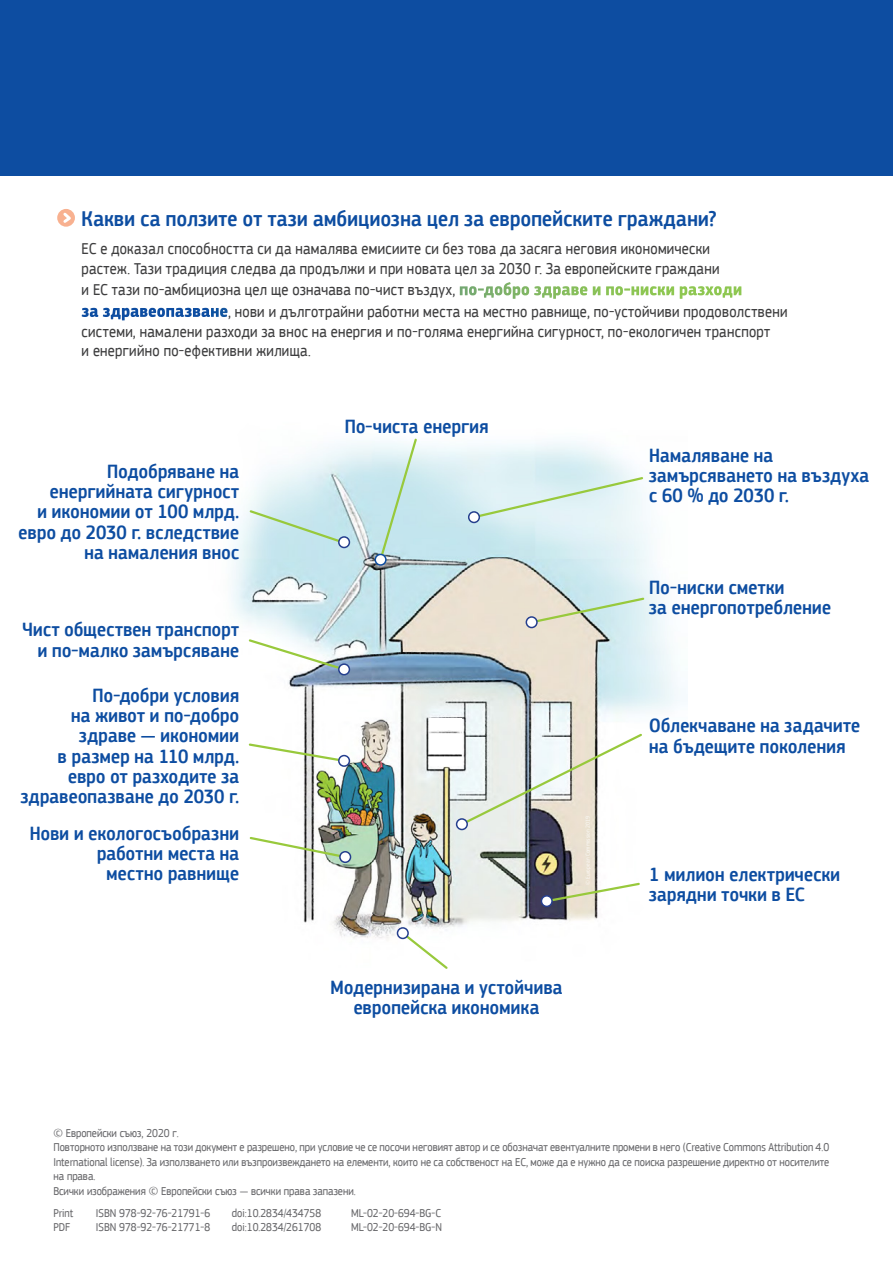
<style>
.page{position:relative;width:893px;height:1263px;background:#fff}
.page>*{position:absolute;margin:0;border:0;box-sizing:border-box;transform-origin:0 0}
.title_1{font:500 22.5px "EC Square Sans Cond Pro";letter-spacing:.015em;color:#0d4da1}
.fig1_3{font:500 20.25px/20.2px "EC Square Sans Cond Pro";letter-spacing:.015em;color:#0d4da1;text-align:right}
.fig1_2{font:500 20.25px/20.2px "EC Square Sans Cond Pro";letter-spacing:.02em;color:#0d4da1}
.fig1_1{font:500 20.25px/20.2px "EC Square Sans Cond Pro";letter-spacing:.02em;color:#0d4da1;text-align:center}
.body{font:16.5px/19.8px "EC Square Sans Cond Pro";letter-spacing:.02em;color:#3e3e3f}
.lim{font:12px/14.4px "EC Square Sans Cond Pro";color:#69696c;text-align:justify}
.lim_break{font:12px "EC Square Sans Cond Pro";color:#69696c}
.s1{font-weight:700;font-size:18px;color:#fff}
</style>
<div class="page">
<img style="left:231px;top:441px;width:450px;height:498px">
<svg style="left:57px;top:209px;width:18px;height:18px"></svg>
<svg style="left:61px;top:210px;width:13px;height:16px"></svg>
<svg style="left:400px;top:930px;width:50px;height:39px"></svg>
<div style="left:397px;top:928px;width:11px;height:10px;background:#fff;border-radius:50%"></div>
<div style="left:397px;top:927px;width:12px;height:12px;border:2px solid #253f8e;border-radius:50%"></div>
<svg style="left:248px;top:835px;width:100px;height:25px"></svg>
<svg style="left:248px;top:508px;width:100px;height:38px;background:#c7e6e4"></svg>
<svg style="left:247px;top:638px;width:100px;height:34px"></svg>
<svg style="left:247px;top:742px;width:100px;height:21px"></svg>
<svg style="left:459px;top:732px;width:185px;height:95px"></svg>
<svg style="left:544px;top:881px;width:97px;height:23px"></svg>
<svg style="left:471px;top:475px;width:174px;height:45px;background:#ddefec"></svg>
<svg style="left:529px;top:596px;width:117px;height:29px;background:#d1dfd1"></svg>
<svg style="left:378px;top:438px;width:40px;height:124px;background:#c8e5e3"></svg>
<div style="left:339px;top:537px;width:10px;height:10px;background:#fff;border-radius:50%"></div>
<div style="left:338px;top:536px;width:12px;height:12px;border:2px solid #253f8e;border-radius:50%"></div>
<div style="left:339px;top:664px;width:10px;height:11px;background:#fff;border-radius:50%"></div>
<div style="left:338px;top:663px;width:12px;height:12px;border:2px solid #253f8e;border-radius:50%"></div>
<div style="left:339px;top:755px;width:10px;height:11px;background:#fff;border-radius:50%"></div>
<div style="left:338px;top:755px;width:12px;height:12px;border:2px solid #253f8e;border-radius:50%"></div>
<div style="left:340px;top:852px;width:11px;height:10px;background:#fff;border-radius:50%"></div>
<div style="left:339px;top:851px;width:12px;height:12px;border:2px solid #253f8e;border-radius:50%"></div>
<div style="left:457px;top:819px;width:10px;height:10px;background:#fff;border-radius:50%"></div>
<div style="left:456px;top:818px;width:12px;height:12px;border:2px solid #253f8e;border-radius:50%"></div>
<div style="left:469px;top:512px;width:10px;height:10px;background:#fff;border-radius:50%"></div>
<div style="left:468px;top:511px;width:12px;height:12px;border:2px solid #253f8e;border-radius:50%"></div>
<div style="left:526px;top:617px;width:11px;height:10px;background:#fff;border-radius:50%"></div>
<div style="left:526px;top:616px;width:12px;height:12px;border:2px solid #253f8e;border-radius:50%"></div>
<div style="left:375px;top:554px;width:11px;height:11px;background:#fff;border-radius:50%"></div>
<div style="left:374px;top:554px;width:13px;height:12px;border:2px solid #0d4da1;border-radius:50%"></div>
<div style="left:541px;top:896px;width:11px;height:10px;background:#fff;border-radius:50%"></div>
<div style="left:541px;top:895px;width:12px;height:12px;border:2px solid #253f8e;border-radius:50%"></div>
<div style="left:430px;top:719px;width:32px;height:11px;background:#fff"></div>
<div style="left:430px;top:734px;width:32px;height:19px;background:#fff"></div>
<div style="left:430px;top:757px;width:32px;height:8px;background:#fff"></div>
<div style="left:0;top:0;width:893px;height:176px;background:#0d4da1"></div>
<p class="title_1" style="left:82px;top:206px;width:636px">Какви са ползите от тази амбициозна цел за европейските граждани?</p>
<p class="body" style="left:82px;top:239px;width:639px">ЕС е доказал способността си да намалява емисиите си без това да засяга неговия икономически растеж. Тази традиция следва да продължи и при новата цел за 2030 г. За европейските граждани</p>
<p class="body" style="left:82px;top:279px;width:707px;line-height:21.6px">и ЕС тази по‑амбициозна цел ще означава по-чист въздух, <span class="s1">по-добро здраве и по-ниски разходи<br>за здравеопазване</span>, нови и дълготрайни работни места на местно равнище, по-устойчиви продоволствени</p>
<p class="body" style="left:82px;top:322px;width:690px">системи, намалени разходи за внос на енергия и по-голяма енергийна сигурност, по-екологичен транспорт и енергийно по-ефективни жилища.</p>
<p class="fig1_3" style="left:19px;top:461px;width:222px">Подобряване на енергийната сигурност<br>и икономии от 100 млрд. евро до 2030 г. вследствие на намаления внос</p>
<p class="fig1_3" style="left:22px;top:620px;width:218px">Чист обществен транспорт и по-малко замърсяване</p>
<p class="fig1_3" style="left:21px;top:685px;width:220px">По-добри условия<br>на живот и по-добро здраве — икономии<br>в размер на 110 млрд. евро от разходите за здравеопазване до 2030 г.</p>
<p class="fig1_3" style="left:30px;top:823px;width:211px">Нови и екологосъобразни работни места на<br>местно равнище</p>
<p class="fig1_1" style="left:345px;top:416px;width:145px">По-чиста енергия</p>
<p class="fig1_1" style="left:330px;top:977px;width:233px">Модернизирана и устойчива европейска икономика</p>
<p class="fig1_2" style="left:649px;top:445px;width:221px">Намаляване на замърсяването на въздуха с 60 % до 2030 г.</p>
<p class="fig1_2" style="left:649px;top:577px;width:183px">По-ниски сметки<br>за енергопотребление</p>
<p class="fig1_2" style="left:649px;top:716px;width:212px">Облекчаване на задачите на бъдещите поколения</p>
<p class="fig1_2" style="left:649px;top:864px;width:192px">1 милион електрически зарядни точки в ЕС</p>
<p class="lim_break" style="left:53px;top:1126px;width:127px">© Европейски съюз, 2020 г.</p>
<p class="lim" style="left:53px;top:1140px;width:777px">Повторното използване на този документ е разрешено, при условие че се посочи неговият автор и се обозначат евентуалните промени в него (Creative Commons Attribution 4.0<br>International license). За използването или възпроизвеждането на елементи, които не са собственост на ЕС, може да е нужно да се поиска разрешение директно от носителите на права.</p>
<p class="lim" style="left:53px;top:1184px;width:304px">Всички изображения © Европейски съюз — всички права запазени.</p>
<p class="lim" style="left:53px;top:1206px;width:21px">Print</p>
<p class="lim" style="left:96px;top:1206px;width:116px">ISBN 978-92-76-21791-6</p>
<p class="lim" style="left:232px;top:1206px;width:91px">doi:10.2834/434758</p>
<p class="lim" style="left:351px;top:1206px;width:91px">ML-02-20-694-BG-C</p>
<p class="lim" style="left:53px;top:1220px;width:18px">PDF</p>
<p class="lim" style="left:96px;top:1220px;width:116px">ISBN 978-92-76-21771-8</p>
<p class="lim" style="left:232px;top:1220px;width:91px">doi:10.2834/261708</p>
<p class="lim" style="left:351px;top:1220px;width:92px">ML-02-20-694-BG-N</p>
</div>
